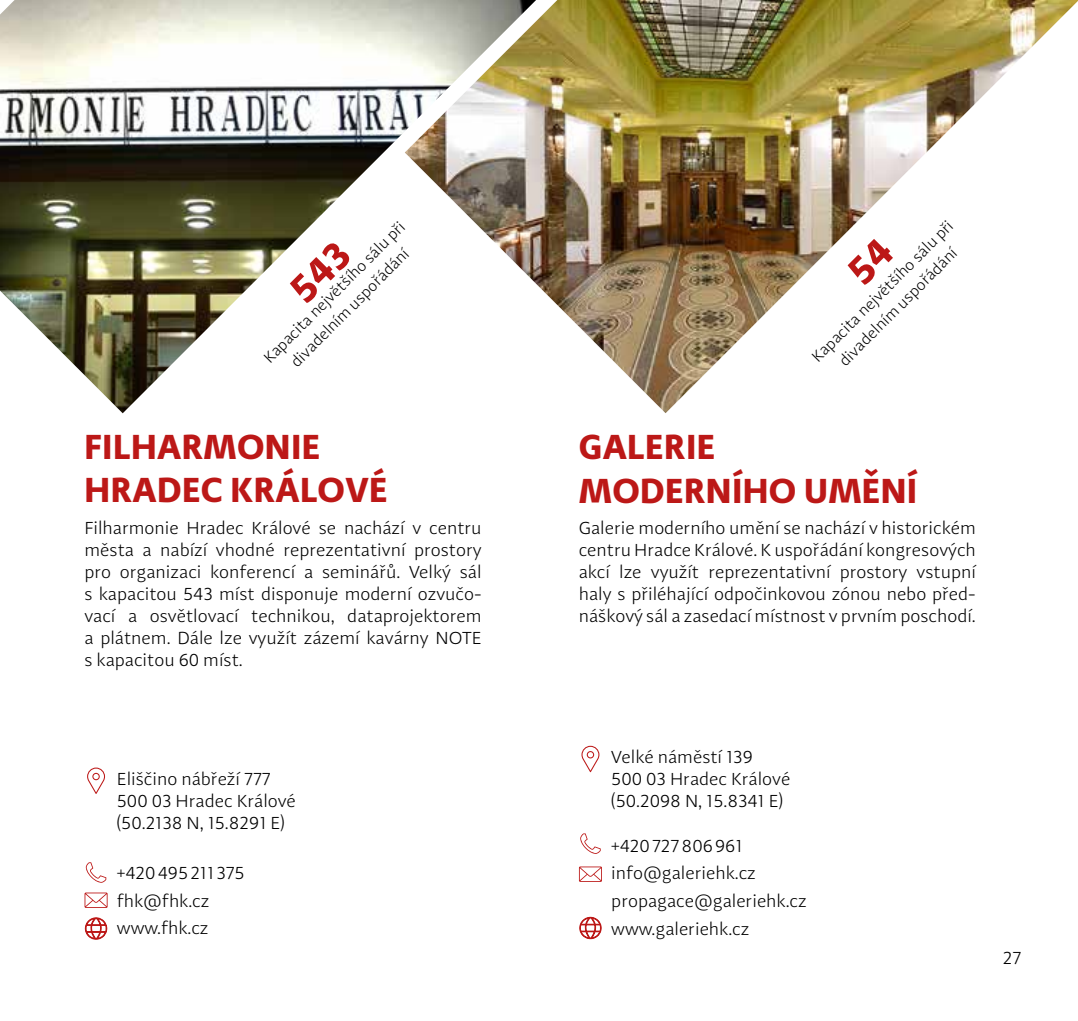
<style>
.page{position:relative;width:1078px;height:1021px;background:#fff}
.page>*{position:absolute;margin:0;border:0;box-sizing:border-box;transform-origin:0 0}
.t1{font:700 36px/43.2px "Adagio Sans";letter-spacing:.01em;color:#bc1817}
.t2{font:300 18px/22px "Adagio Sans";color:#000}
.t3{font:300 16px/22px "Adagio Sans";color:#000;text-align:center}
</style>
<div class="page">
<img style="left:0;top:0;width:404px;height:413px">
<svg style="left:86px;top:862px;width:20px;height:20px"></svg>
<svg style="left:84px;top:892px;width:24px;height:15px"></svg>
<svg style="left:87px;top:767px;width:18px;height:27px"></svg>
<svg style="left:85px;top:917px;width:22px;height:22px"></svg>
<img style="left:404px;top:0;width:673px;height:413px">
<svg style="left:580px;top:833px;width:20px;height:20px"></svg>
<svg style="left:579px;top:866px;width:23px;height:15px"></svg>
<svg style="left:581px;top:745px;width:18px;height:27px"></svg>
<svg style="left:579px;top:917px;width:22px;height:22px"></svg>
<svg style="left:288px;top:240px;width:64px;height:64px"></svg>
<svg style="left:846px;top:237px;width:48px;height:49px"></svg>
<p class="t3" style="left:258px;top:352px;width:194px;rotate:-45deg">Kapacita největšího sálu při divadelním uspořádání</p>
<p class="t3" style="left:806px;top:351px;width:194px;rotate:-45deg">Kapacita největšího sálu při divadelním uspořádání</p>
<h1 class="t1" style="left:85px;top:426px;width:304px">FILHARMONIE<br>HRADEC KRÁLOVÉ</h1>
<p class="t2" style="left:84px;top:517px;width:398px;text-align:justify">Filharmonie Hradec Králové se nachází v centru města a nabízí vhodné reprezentativní prostory pro organizaci konferencí a seminářů. Velký sál s kapacitou 543 míst disponuje moderní ozvučo&shy;vací a osvětlovací technikou, dataprojektorem a plátnem. Dále lze využít zázemí kavárny NOTE s kapacitou 60 míst.</p>
<h1 class="t1" style="left:578px;top:426px;width:340px">GALERIE<br>MODERNÍHO UMĚNÍ</h1>
<p class="t2" style="left:578px;top:517px;width:398px;text-align:justify">Galerie moderního umění se nachází v historickém centru Hradce Králové. K uspořádání kongresových akcí lze využít reprezentativní prostory vstupní haly s přiléhající odpočinkovou zónou nebo před&shy;náškový sál a zasedací místnost v prvním poschodí.</p>
<p class="t2" style="left:117px;top:768px;width:180px">Eliščino nábřeží 777<br>500 03 Hradec Králové (50.2138 N, 15.8291 E)</p>
<p class="t2" style="left:117px;top:859px;width:129px;line-height:27.6px">+420495211375 fhk@fhk.cz www.fhk.cz</p>
<p class="t2" style="left:611px;top:746px;width:180px">Velké náměstí 139<br>500 03 Hradec Králové (50.2098 N, 15.8341 E)</p>
<p class="t2" style="left:611px;top:831px;width:197px;line-height:27.6px">+420727806961 info@galeriehk.cz propagace@galeriehk.cz www.galeriehk.cz</p>
<p class="t2" style="left:1002px;top:947px;width:20px">27</p>
</div>
